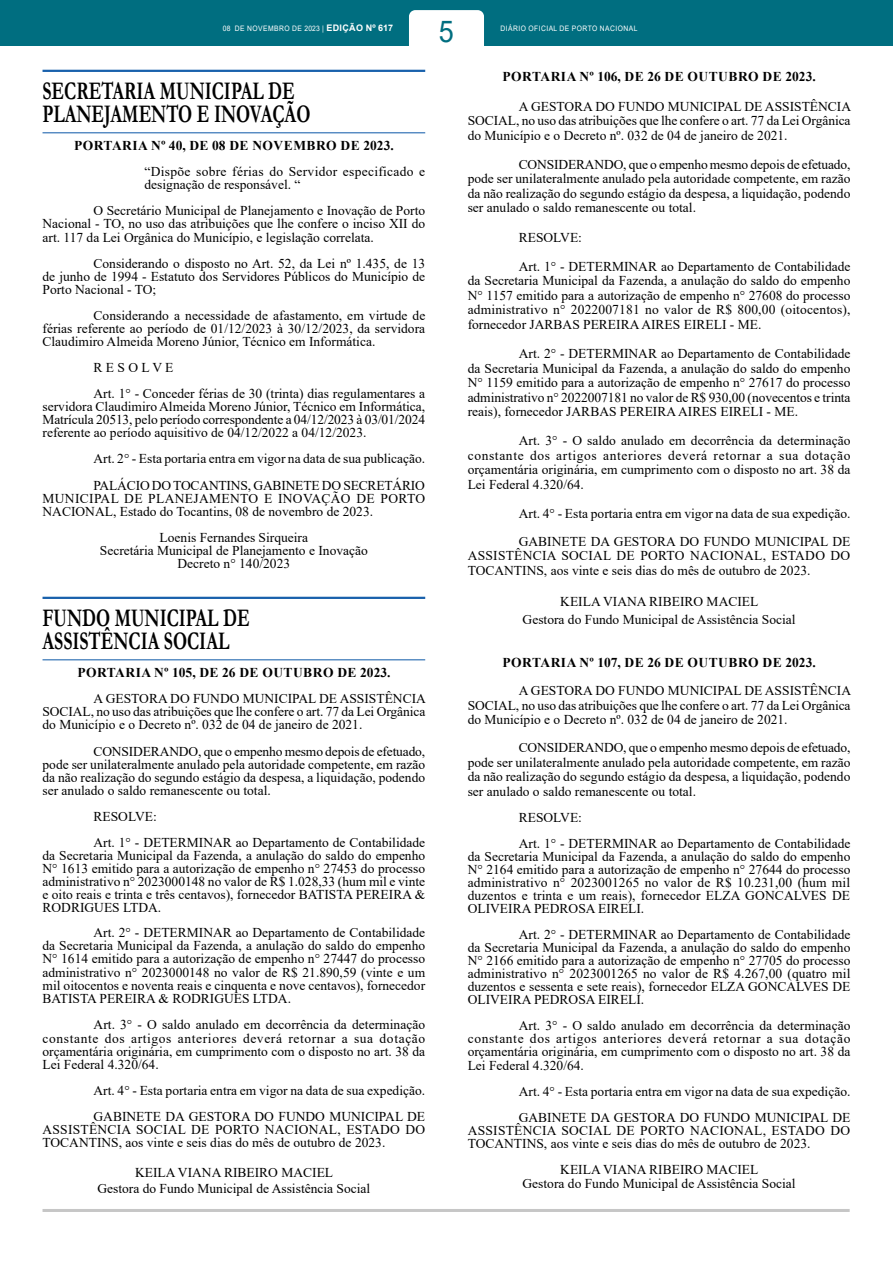
<style>
.page{position:relative;width:893px;height:1263px;background:#fff}
.page>*{position:absolute;margin:0;border:0;box-sizing:border-box;transform-origin:0 0}
.t1{font:30px "Arial";color:#006e80;scale:.9 1}
.t2{font:700 25.5px/22px "Garamond";color:#000;scale:.7 1}
.t3{font:13.5px/13px "Times New Roman";color:#000;text-align:justify}
.t4{font:700 13.5px "Times New Roman";letter-spacing:.035em;color:#000}
.t5{font:13.5px/13px "Times New Roman";letter-spacing:.02em;color:#000}
.t6{font:7.5px "Arial";letter-spacing:.065em;color:#fff;scale:.9 1}
.s1{font-weight:700;font-size:9px}
</style>
<div class="page">
<div style="left:0;top:0;width:893px;height:46px;background:#006e80"></div>
<div style="left:409px;top:10px;width:75px;height:57px;background:#fff;border-radius:6px"></div>
<hr style="left:43px;top:1209px;width:807px;height:3px;background:#c6c6c6">
<hr style="left:43px;top:70px;width:382px;height:2px;background:#1961ac">
<hr style="left:43px;top:132px;width:382px;height:1px;background:#1961ac">
<hr style="left:43px;top:597px;width:382px;height:2px;background:#1961ac">
<hr style="left:43px;top:659px;width:382px;height:1px;background:#1961ac">
<h1 class="t1" style="left:439px;top:11px;width:18px">5</h1>
<p class="t6" style="left:223px;top:24px;width:191px">08 DE NOVEMBRO DE 2023 | <span class="s1">EDIÇÃO Nº 617</span></p>
<p class="t6" style="left:501px;top:24px;width:154px">DIÁRIO OFICIAL DE PORTO NACIONAL</p>
<h2 class="t2" style="left:43px;top:80px;width:384px">SECRETARIA MUNICIPAL DE<br>PLANEJAMENTO E INOVAÇÃO</h2>
<p class="t4" style="left:74px;top:136px;width:321px">PORTARIA Nº 40, DE 08 DE NOVEMBRO DE 2023.</p>
<p class="t5" style="left:145px;top:165px;width:282px">“Dispõe sobre férias do Servidor especificado e designação de responsável. “</p>
<p class="t3" style="left:43px;top:204px;width:384px;text-indent:51px">O Secretário Municipal de Planejamento e Inovação de Porto Nacional - TO, no uso das atribuições que lhe confere o inciso XII do art. 117 da Lei Orgânica do Município, e legislação correlata.</p>
<p class="t3" style="left:43px;top:256px;width:384px;text-indent:51px">Considerando o disposto no Art. 52, da Lei nº 1.435, de 13 de junho de 1994 - Estatuto dos Servidores Públicos do Município de Porto Nacional - TO;</p>
<p class="t3" style="left:43px;top:308px;width:384px;text-indent:51px">Considerando a necessidade de afastamento, em virtude de férias referente ao período de 01/12/2023 à 30/12/2023, da servidora Claudimiro Almeida Moreno Júnior, Técnico em Informática.</p>
<p class="t3" style="left:94px;top:354px;width:333px;line-height:26.1px">R E S O L V E<br>Art. 1° - Conceder férias de 30 (trinta) dias regulamentares a</p>
<p class="t3" style="left:43px;top:400px;width:384px">servidora Claudimiro Almeida Moreno Júnior, Técnico em Informática, Matrícula 20513, pelo período correspondente a 04/12/2023 à 03/01/2024 referente ao período aquisitivo de 04/12/2022 a 04/12/2023.</p>
<p class="t3" style="left:94px;top:445px;width:333px;line-height:26.1px">Art. 2° - Esta portaria entra em vigor na data de sua publicação.<br>PALÁCIO DO TOCANTINS, GABINETE DO SECRETÁRIO</p>
<p class="t3" style="left:43px;top:491px;width:384px">MUNICIPAL DE PLANEJAMENTO E INOVAÇÃO DE PORTO<br>NACIONAL, Estado do Tocantins, 08 de novembro de 2023.</p>
<p class="t3" style="left:100px;top:530px;width:270px;text-align:center">Loenis Fernandes Sirqueira<br>Secretária Municipal de Planejamento e Inovação<br>Decreto n° 140/2023</p>
<h2 class="t2" style="left:43px;top:607px;width:297px">FUNDO MUNICIPAL DE<br>ASSISTÊNCIA SOCIAL</h2>
<p class="t4" style="left:77px;top:663px;width:315px">PORTARIA Nº 105, DE 26 DE OUTUBRO DE 2023.</p>
<p class="t3" style="left:43px;top:692px;width:385px;text-indent:51px">A GESTORA DO FUNDO MUNICIPAL DE ASSISTÊNCIA SOCIAL, no uso das atribuições que lhe confere o art. 77 da Lei Orgânica do Município e o Decreto nº. 032 de 04 de janeiro de 2021.</p>
<p class="t3" style="left:43px;top:744px;width:384px;text-indent:51px">CONSIDERANDO, que o empenho mesmo depois de efetuado, pode ser unilateralmente anulado pela autoridade competente, em razão da não realização do segundo estágio da despesa, a liquidação, podendo ser anulado o saldo remanescente ou total.</p>
<p class="t3" style="left:94px;top:803px;width:333px;line-height:26.1px">RESOLVE:<br>Art. 1° - DETERMINAR ao Departamento de Contabilidade</p>
<p class="t3" style="left:43px;top:848px;width:384px">da Secretaria Municipal da Fazenda, a anulação do saldo do empenho N° 1613 emitido para a autorização de empenho n° 27453 do processo administrativo n° 2023000148 no valor de R$ 1.028,33 (hum mil e vinte e oito reais e trinta e três centavos), fornecedor BATISTA PEREIRA &amp; RODRIGUES LTDA.</p>
<p class="t3" style="left:43px;top:925px;width:384px;text-indent:51px">Art. 2° - DETERMINAR ao Departamento de Contabilidade da Secretaria Municipal da Fazenda, a anulação do saldo do empenho N° 1614 emitido para a autorização de empenho n° 27447 do processo administrativo n° 2023000148 no valor de R$ 21.890,59 (vinte e um mil oitocentos e noventa reais e cinquenta e nove centavos), fornecedor BATISTA PEREIRA &amp; RODRIGUES LTDA.</p>
<p class="t3" style="left:43px;top:1018px;width:384px;text-indent:51px">Art. 3° - O saldo anulado em decorrência da determinação constante dos artigos anteriores deverá retornar a sua dotação orçamentária originária, em cumprimento com o disposto no art. 38 da Lei Federal 4.320/64.</p>
<p class="t3" style="left:94px;top:1077px;width:333px;line-height:26.1px">Art. 4° - Esta portaria entra em vigor na data de sua expedição.<br>GABINETE DA GESTORA DO FUNDO MUNICIPAL DE</p>
<p class="t3" style="left:43px;top:1123px;width:384px">ASSISTÊNCIA SOCIAL DE PORTO NACIONAL, ESTADO DO<br>TOCANTINS, aos vinte e seis dias do mês de outubro de 2023.</p>
<p class="t3" style="left:97px;top:1163px;width:274px;line-height:16.6px;text-align:center">KEILA VIANA RIBEIRO MACIEL<br>Gestora do Fundo Municipal de Assistência Social</p>
<p class="t4" style="left:503px;top:67px;width:315px">PORTARIA Nº 106, DE 26 DE OUTUBRO DE 2023.</p>
<p class="t3" style="left:468px;top:98px;width:385px;line-height:14.5px;text-indent:51px">A GESTORA DO FUNDO MUNICIPAL DE ASSISTÊNCIA SOCIAL, no uso das atribuições que lhe confere o art. 77 da Lei Orgânica do Município e o Decreto nº. 032 de 04 de janeiro de 2021.</p>
<p class="t3" style="left:468px;top:157px;width:384px;line-height:14.5px;text-indent:51px">CONSIDERANDO, que o empenho mesmo depois de efetuado, pode ser unilateralmente anulado pela autoridade competente, em razão da não realização do segundo estágio da despesa, a liquidação, podendo ser anulado o saldo remanescente ou total.</p>
<p class="t3" style="left:519px;top:222px;width:333px;line-height:29.1px">RESOLVE:<br>Art. 1° - DETERMINAR ao Departamento de Contabilidade</p>
<p class="t3" style="left:468px;top:273px;width:384px;line-height:14.5px">da Secretaria Municipal da Fazenda, a anulação do saldo do empenho N° 1157 emitido para a autorização de empenho n° 27608 do processo administrativo n° 2022007181 no valor de R$ 800,00 (oitocentos), fornecedor JARBAS PEREIRA AIRES EIRELI - ME.</p>
<p class="t3" style="left:468px;top:346px;width:384px;line-height:14.5px;text-indent:51px">Art. 2° - DETERMINAR ao Departamento de Contabilidade da Secretaria Municipal da Fazenda, a anulação do saldo do empenho N° 1159 emitido para a autorização de empenho n° 27617 do processo administrativo n° 2022007181 no valor de R$ 930,00 (novecentos e trinta reais), fornecedor JARBAS PEREIRA AIRES EIRELI - ME.</p>
<p class="t3" style="left:468px;top:433px;width:384px;line-height:14.5px;text-indent:51px">Art. 3° - O saldo anulado em decorrência da determinação constante dos artigos anteriores deverá retornar a sua dotação orçamentária originária, em cumprimento com o disposto no art. 38 da Lei Federal 4.320/64.</p>
<p class="t3" style="left:519px;top:498px;width:333px;line-height:28.5px">Art. 4° - Esta portaria entra em vigor na data de sua expedição.<br>GABINETE DA GESTORA DO FUNDO MUNICIPAL DE</p>
<p class="t3" style="left:468px;top:548px;width:384px;line-height:14.2px">ASSISTÊNCIA SOCIAL DE PORTO NACIONAL, ESTADO DO<br>TOCANTINS, aos vinte e seis dias do mês de outubro de 2023.</p>
<p class="t3" style="left:523px;top:593px;width:274px;line-height:17.7px;text-align:center">KEILA VIANA RIBEIRO MACIEL<br>Gestora do Fundo Municipal de Assistência Social</p>
<p class="t4" style="left:503px;top:653px;width:315px">PORTARIA Nº 107, DE 26 DE OUTUBRO DE 2023.</p>
<p class="t3" style="left:468px;top:683px;width:385px;line-height:14.2px;text-indent:51px">A GESTORA DO FUNDO MUNICIPAL DE ASSISTÊNCIA SOCIAL, no uso das atribuições que lhe confere o art. 77 da Lei Orgânica do Município e o Decreto nº. 032 de 04 de janeiro de 2021.</p>
<p class="t3" style="left:468px;top:740px;width:384px;line-height:14.4px;text-indent:51px">CONSIDERANDO, que o empenho mesmo depois de efetuado, pode ser unilateralmente anulado pela autoridade competente, em razão da não realização do segundo estágio da despesa, a liquidação, podendo ser anulado o saldo remanescente ou total.</p>
<p class="t3" style="left:519px;top:803px;width:333px;line-height:26.1px">RESOLVE:<br>Art. 1° - DETERMINAR ao Departamento de Contabilidade</p>
<p class="t3" style="left:468px;top:849px;width:384px">da Secretaria Municipal da Fazenda, a anulação do saldo do empenho N° 2164 emitido para a autorização de empenho n° 27644 do processo administrativo n° 2023001265 no valor de R$ 10.231,00 (hum mil duzentos e trinta e um reais), fornecedor ELZA GONCALVES DE OLIVEIRA PEDROSA EIRELI.</p>
<p class="t3" style="left:468px;top:927px;width:384px;text-indent:51px">Art. 2° - DETERMINAR ao Departamento de Contabilidade da Secretaria Municipal da Fazenda, a anulação do saldo do empenho N° 2166 emitido para a autorização de empenho n° 27705 do processo administrativo n° 2023001265 no valor de R$ 4.267,00 (quatro mil duzentos e sessenta e sete reais), fornecedor ELZA GONCALVES DE OLIVEIRA PEDROSA EIRELI.</p>
<p class="t3" style="left:468px;top:1019px;width:384px;text-indent:51px">Art. 3° - O saldo anulado em decorrência da determinação constante dos artigos anteriores deverá retornar a sua dotação orçamentária originária, em cumprimento com o disposto no art. 38 da Lei Federal 4.320/64.</p>
<p class="t3" style="left:519px;top:1077px;width:333px;line-height:26.1px">Art. 4° - Esta portaria entra em vigor na data de sua expedição.<br>GABINETE DA GESTORA DO FUNDO MUNICIPAL DE</p>
<p class="t3" style="left:468px;top:1123px;width:384px">ASSISTÊNCIA SOCIAL DE PORTO NACIONAL, ESTADO DO<br>TOCANTINS, aos vinte e seis dias do mês de outubro de 2023.</p>
<p class="t3" style="left:523px;top:1162px;width:274px;line-height:14.1px;text-align:center">KEILA VIANA RIBEIRO MACIEL<br>Gestora do Fundo Municipal de Assistência Social</p>
</div>
